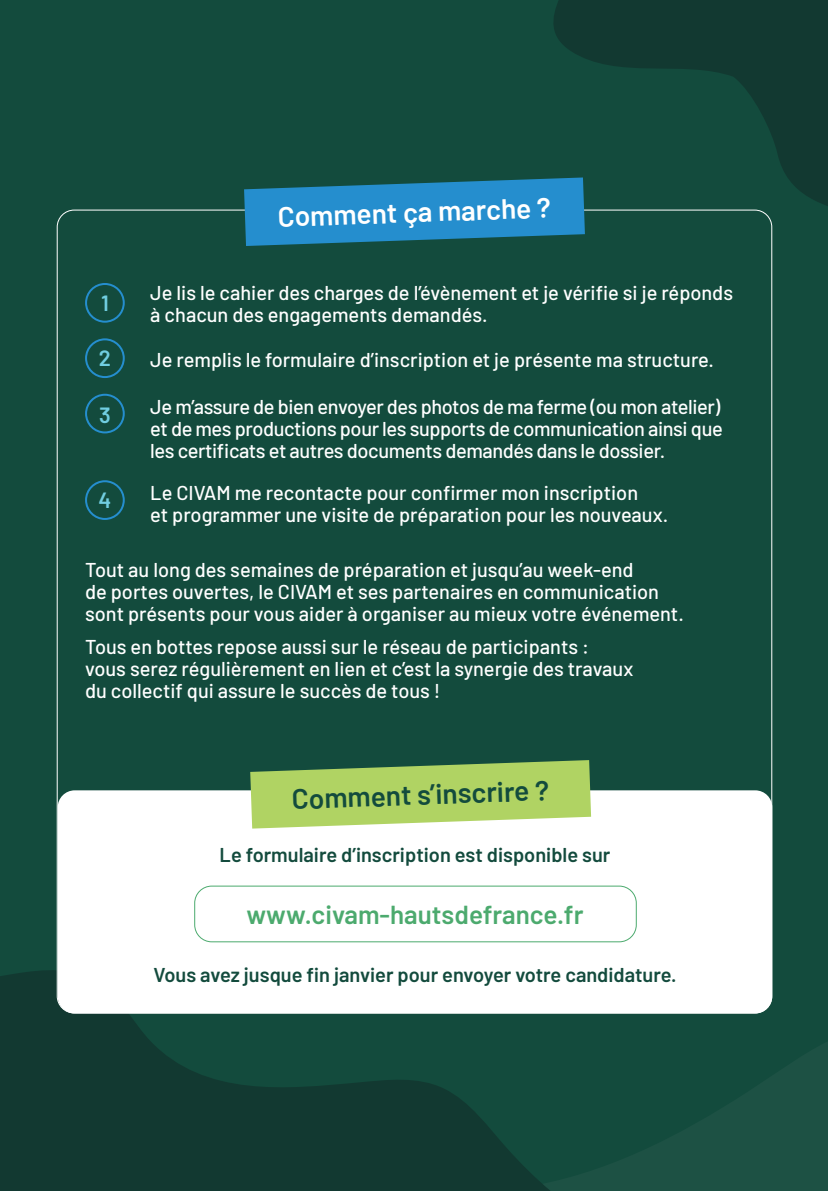
<style>
.page{position:relative;width:828px;height:1191px;background:#134b3d}
.page>*{position:absolute;margin:0;border:0;box-sizing:border-box;transform-origin:0 0}
.t1{font:600 28px "Barlow";color:#134b3d}
.t2{font:600 28px "Barlow";color:#fff}
.t3{font:600 26px "Barlow";color:#4caa6e}
.t4{font:600 22px "Barlow";color:#71cee1}
.t5{font:500 20px/22px "Barlow";color:#fff}
.t6{font:500 20px/22px "Barlow";letter-spacing:-.02em;color:#fff}
.t7{font:600 20px "Barlow";color:#134b3d}
</style>
<div class="page">
<svg style="left:553px;top:0;width:275px;height:244px"></svg>
<svg style="left:0;top:966px;width:709px;height:225px;fill:#123931"></svg>
<div style="left:85px;top:283px;width:40px;height:40px;border:2px solid #258ece;border-radius:50%"></div>
<div style="left:85px;top:338px;width:40px;height:40px;border:2px solid #258ece;border-radius:50%"></div>
<div style="left:85px;top:480px;width:40px;height:40px;border:2px solid #258ece;border-radius:50%"></div>
<div style="left:85px;top:394px;width:40px;height:39px;border:2px solid #258ece;border-radius:50%"></div>
<div style="left:58px;top:790px;width:714px;height:223px;background:#fff;border-radius:17px"></div>
<svg style="left:250px;top:760px;width:341px;height:68px"></svg>
<div style="left:194px;top:885px;width:443px;height:57px;border:1px solid #4caa6e;border-radius:17px"></div>
<svg style="left:244px;top:177px;width:341px;height:69px"></svg>
<h1 class="t2" style="left:277px;top:199px;width:275px;rotate:-2deg">Comment ça marche ?</h1>
<p class="t5" style="left:150px;top:281px;width:584px">Je lis le cahier des charges de l’évènement et je vérifie si je réponds à chacun des engagements demandés.</p>
<p class="t4" style="left:101px;top:288px;width:9px">1</p>
<p class="t4" style="left:99px;top:344px;width:14px">2</p>
<p class="t5" style="left:150px;top:348px;width:565px">Je remplis le formulaire d’inscription et je présente ma structure.</p>
<p class="t4" style="left:99px;top:401px;width:13px">3</p>
<p class="t6" style="left:150px;top:395px;width:574px">Je m’assure de bien envoyer des photos de ma ferme (ou mon atelier) et de mes productions pour les supports de communication ainsi que les certificats et autres documents demandés dans le dossier.</p>
<p class="t5" style="left:150px;top:481px;width:519px">Le CIVAM me recontacte pour confirmer mon inscription<br>et programmer une visite de préparation pour les nouveaux.</p>
<p class="t5" style="left:85px;top:558px;width:600px">Tout au long des semaines de préparation et jusqu’au week-end<br>de portes ouvertes, le CIVAM et ses partenaires en communication sont présents pour vous aider à organiser au mieux votre événement.</p>
<p class="t5" style="left:85px;top:635px;width:550px">Tous en bottes repose aussi sur le réseau de participants : vous serez régulièrement en lien et c’est la synergie des travaux du collectif qui assure le succès de tous !</p>
<p class="t4" style="left:98px;top:486px;width:14px">4</p>
<h1 class="t1" style="left:291px;top:781px;width:259px;rotate:-2deg">Comment s’inscrire ?</h1>
<p class="t7" style="left:220px;top:842px;width:392px">Le formulaire d’inscription est disponible sur</p>
<h2 class="t3" style="left:246px;top:898px;width:338px">www.civam-hautsdefrance.fr</h2>
<p class="t7" style="left:153px;top:962px;width:525px">Vous avez jusque fin janvier pour envoyer votre candidature.</p>
</div>
